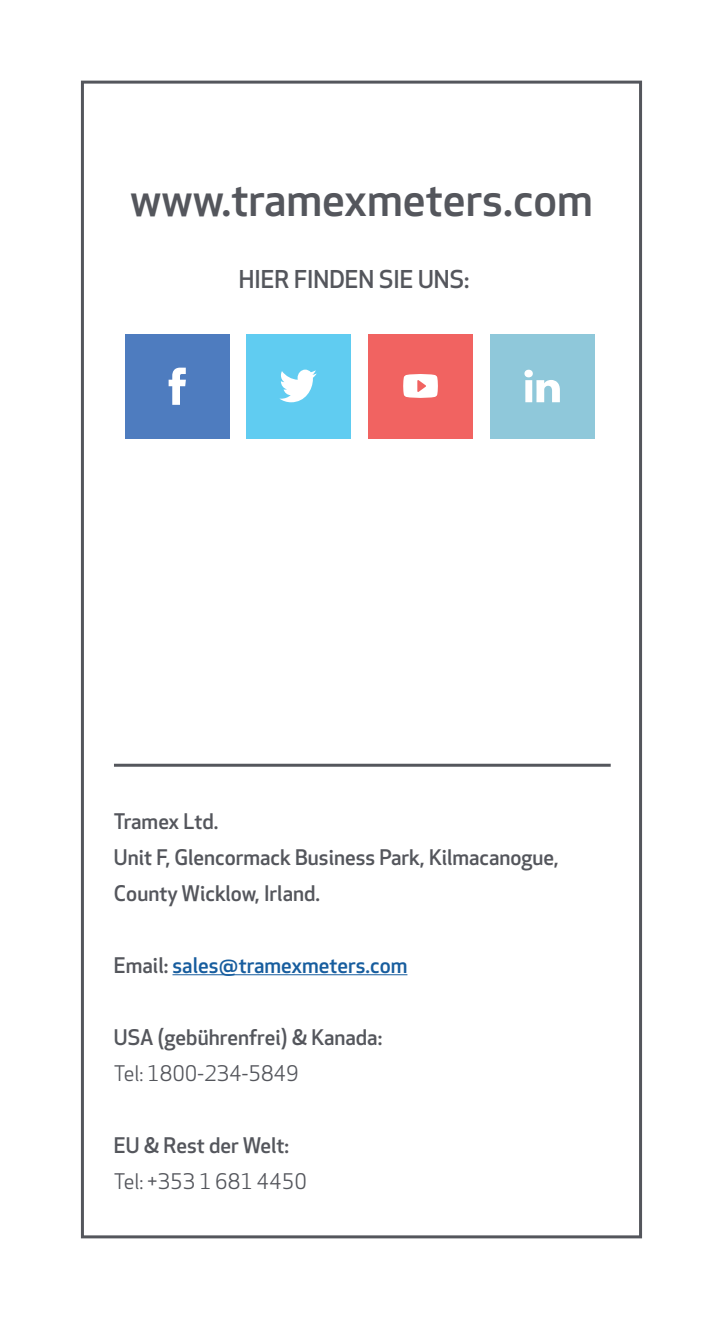
<style>
.page{position:relative;width:723px;height:1319px;background:#fff}
.page>*{position:absolute;margin:0;border:0;box-sizing:border-box;transform-origin:0 0}
.t1{font:500 45px "Apex New";color:#54565c}
.t2{font:500 24px "Apex New";color:#54565c}
.t3{font:500 21px "Apex New";color:#54565c}
.t4{font:21px "Apex New";color:#54565c}
.t5{font:500 21px "Apex New";color:#175d9e}
.s1{color:#54565c}
</style>
<div class="page">
<div style="left:81px;top:81px;width:561px;height:1157px;border:3px solid #54565c"></div>
<hr style="left:114px;top:763px;width:497px;height:3px;background:#54565c">
<div style="left:490px;top:334px;width:104px;height:104px;background:#8fc8da"></div>
<svg style="left:524px;top:369px;width:36px;height:33px"></svg>
<div style="left:368px;top:334px;width:105px;height:104px;background:#f16361"></div>
<svg style="left:403px;top:374px;width:35px;height:24px"></svg>
<div style="left:125px;top:334px;width:104px;height:104px;background:#4e7cbf"></div>
<svg style="left:169px;top:367px;width:17px;height:38px"></svg>
<div style="left:247px;top:334px;width:104px;height:104px;background:#60ccf1"></div>
<svg style="left:279px;top:369px;width:38px;height:33px"></svg>
<hr style="left:172px;top:974px;width:235px;height:1px;background:#175d9e">
<p class="t1" style="left:130px;top:174px;width:464px">www.tramexmeters.com</p>
<p class="t2" style="left:239px;top:266px;width:232px">HIER FINDEN SIE UNS:</p>
<p class="t3" style="left:114px;top:808px;width:106px">Tramex Ltd.</p>
<p class="t3" style="left:114px;top:844px;width:446px">Unit F, Glencormack Business Park, Kilmacanogue,</p>
<p class="t3" style="left:114px;top:880px;width:208px">County Wicklow, Irland.</p>
<p class="t5" style="left:114px;top:952px;width:295px"><span class="s1">Email:</span> sales@tramexmeters.com</p>
<p class="t3" style="left:114px;top:1024px;width:270px">USA (gebührenfrei) &amp; Kanada:</p>
<p class="t4" style="left:114px;top:1061px;width:186px">Tel: 1800-234-5849</p>
<p class="t3" style="left:114px;top:1132px;width:177px">EU &amp; Rest der Welt:</p>
<p class="t4" style="left:114px;top:1169px;width:194px">Tel: +353 1 681 4450</p>
</div>
